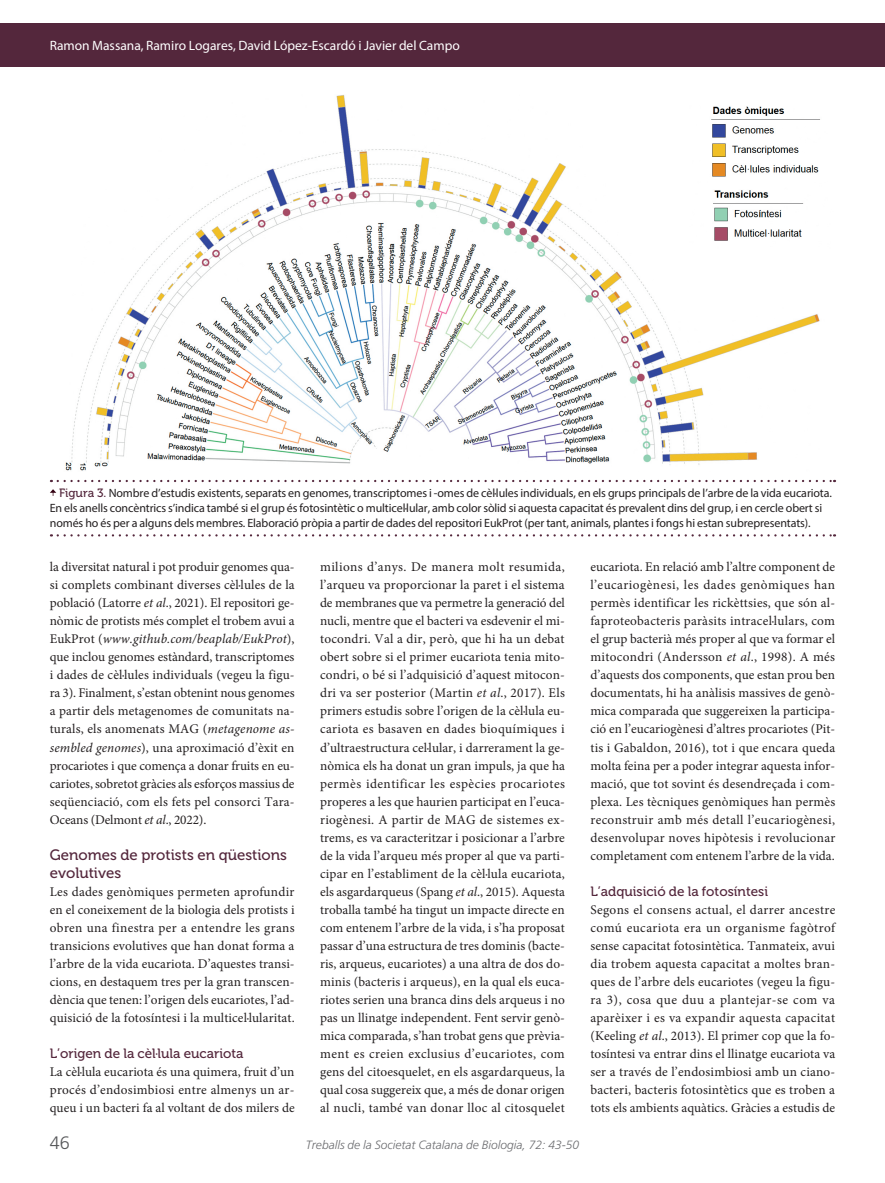
<style>
.page{position:relative;width:885px;height:1183px;background:#fff}
.page>*{position:absolute;margin:0;border:0;box-sizing:border-box;transform-origin:0 0}
.t1{font:300 18px "Frutiger LT Std";color:#57585a}
.L1{font:15px/18px "Museo 500";color:#54273c}
.t2{font:13.5px "Myriad Pro";color:#fff}
.L2{font:13.5px "Museo 500";color:#54273c}
.Z0{font:13.35px/18px "Minion Pro";letter-spacing:.01em;color:#231f20;text-align:justify}
.Z{font:13.35px/18px "Minion Pro";letter-spacing:-.005em;color:#231f20}
.Peu_figura{font:12px/15px "Myriad Pro";letter-spacing:-.01em;color:#231f20}
.t3{font:italic 300 12px "Frutiger LT Std";color:#6c6d70}
.s1{font-family:"Museo 500";color:#54273c}
.s2{font-style:italic}
</style>
<div class="page">
<div style="left:0;top:23px;width:884px;height:44px;background:#54273c"></div>
<img style="left:65px;top:95px;width:755px;height:376px">
<svg style="left:58px;top:480px;width:777px;height:2px"></svg>
<svg style="left:58px;top:534px;width:777px;height:2px"></svg>
<svg style="left:50px;top:489px;width:6px;height:7px"></svg>
<p class="t2" style="left:50px;top:37px;width:411px">Ramon Massana, Ramiro Logares, David López-Escardó i Javier del Campo</p>
<p class="Peu_figura" style="left:50px;top:485px;width:783px;text-indent:9px"><span class="s1">Figura 3.</span> Nombre d’estudis existents, separats en genomes, transcriptomes i -omes de cèl·lules individuals, en els grups principals de l’arbre de la vida eucariota.<br>En els anells concèntrics s’indica també si el grup és fotosintètic o multicel·lular, amb color sòlid si aquesta capacitat és prevalent dins del grup, i en cercle obert si només ho és per a alguns dels membres. Elaboració pròpia a partir de dades del repositori EukProt (per tant, animals, plantes i fongs hi estan subrepresentats).</p>
<p class="Z" style="left:50px;top:558px;width:246px">la diversitat natural i pot produir genomes qua&shy;si complets combinant diverses cèl·lules de la població (Latorre <span class="s2">et al</span>., 2021). El repositori ge&shy;nòmic de protists més complet el trobem avui a EukProt (<span class="s2">www.github.com/beaplab/EukProt</span>), que inclou genomes estàndard, transcriptomes i dades de cèl·lules individuals (vegeu la figu&shy;ra 3). Finalment, s’estan obtenint nous genomes a partir dels metagenomes de comunitats na&shy;turals, els anomenats MAG (<span class="s2">metagenome as&shy;sembled genomes</span>), una aproximació d’èxit en procariotes i que comença a donar fruits en eu&shy;cariotes, sobretot gràcies als esforços massius de seqüenciació, com els fets pel consorci Tara‑ Oceans (Delmont <span class="s2">et al</span>., 2022).</p>
<p class="L1" style="left:50px;top:845px;width:239px">Genomes de protists en qüestions evolutives</p>
<p class="Z0" style="left:50px;top:882px;width:246px">Les dades genòmiques permeten aprofundir en el coneixement de la biologia dels protists i obren una finestra per a entendre les grans transicions evolutives que han donat forma a l’arbre de la vida eucariota. D’aquestes transi&shy;cions, en destaquem tres per la gran transcen&shy;dència que tenen: l’origen dels eucariotes, l’ad&shy;quisició de la fotosíntesi i la multicel·lularitat.</p>
<p class="L2" style="left:50px;top:1045px;width:195px">L’origen de la cèl·lula eucariota</p>
<p class="Z0" style="left:50px;top:1062px;width:246px">La cèl·lula eucariota és una quimera, fruit d’un procés d’endosimbiosi entre almenys un ar&shy;queu i un bacteri fa al voltant de dos milers de</p>
<p class="Z0" style="left:320px;top:558px;width:246px">milions d’anys. De manera molt resumida, l’arqueu va proporcionar la paret i el sistema de membranes que va permetre la generació del nucli, mentre que el bacteri va esdevenir el mi&shy;tocondri. Val a dir, però, que hi ha un debat obert sobre si el primer eucariota tenia mito&shy;condri, o bé si l’adquisició d’aquest mitocon&shy;dri va ser posterior (Martin <span class="s2">et al</span>., 2017). Els primers estudis sobre l’origen de la cèl·lula eu&shy;cariota es basaven en dades bioquímiques i d’ultraestructura cel·lular, i darrerament la ge&shy;nòmica els ha donat un gran impuls, ja que ha permès identificar les espècies procariotes properes a les que haurien participat en l’euca&shy;riogènesi. A partir de MAG de sistemes ex&shy;trems, es va caracteritzar i posicionar a l’arbre de la vida l’arqueu més proper al que va parti&shy;cipar en l’establiment de la cèl·lula eucariota, els asgardarqueus (Spang <span class="s2">et al</span>., 2015). Aquesta troballa també ha tingut un impacte directe en com entenem l’arbre de la vida, i s’ha proposat passar d’una estructura de tres dominis (bacte&shy;ris, arqueus, eucariotes) a una altra de dos do&shy;minis (bacteris i arqueus), en la qual els euca&shy;riotes serien una branca dins dels arqueus i no pas un llinatge independent. Fent servir genò&shy;mica comparada, s’han trobat gens que prèvia&shy;ment es creien exclusius d’eucariotes, com gens del citoesquelet, en els asgardarqueus, la qual cosa suggereix que, a més de donar origen al nucli, també van donar lloc al citosquelet</p>
<p class="Z0" style="left:590px;top:558px;width:246px">eucariota. En relació amb l’altre component de l’eucariogènesi, les dades genòmiques han permès identificar les rickèttsies, que són al&shy;faproteobacteris paràsits intracel·lulars, com el grup bacterià més proper al que va formar el mitocondri (Andersson <span class="s2">et al</span>., 1998). A més d’aquests dos components, que estan prou ben documentats, hi ha anàlisis massives de genò&shy;mica comparada que suggereixen la participa&shy;ció en l’eucariogènesi d’altres procariotes (Pit&shy;tis i Gabaldon, 2016), tot i que encara queda molta feina per a poder integrar aquesta infor&shy;mació, que tot sovint és desendreçada i com&shy;plexa. Les tècniques genòmiques han permès reconstruir amb més detall l’eucariogènesi, desenvolupar noves hipòtesis i revolucionar completament com entenem l’arbre de la vida.</p>
<p class="L2" style="left:590px;top:883px;width:179px">L’adquisició de la fotosíntesi</p>
<p class="Z0" style="left:590px;top:900px;width:247px">Segons el consens actual, el darrer ancestre comú eucariota era un organisme fagòtrof sense capacitat fotosintètica. Tanmateix, avui dia trobem aquesta capacitat a moltes bran&shy;ques de l’arbre dels eucariotes (vegeu la figu&shy;ra 3), cosa que duu a plantejar-se com va aparèixer i es va expandir aquesta capacitat (Keeling <span class="s2">et al</span>., 2013). El primer cop que la fo&shy;tosíntesi va entrar dins el llinatge eucariota va ser a través de l’endosimbiosi amb un ciano&shy;bacteri, bacteris fotosintètics que es troben a tots els ambients aquàtics. Gràcies a estudis de</p>
<h1 class="t1" style="left:50px;top:1131px;width:22px">46</h1>
<p class="t3" style="left:306px;top:1137px;width:274px">Treballs de la Societat Catalana de Biologia, 72: 43-50</p>
</div>
